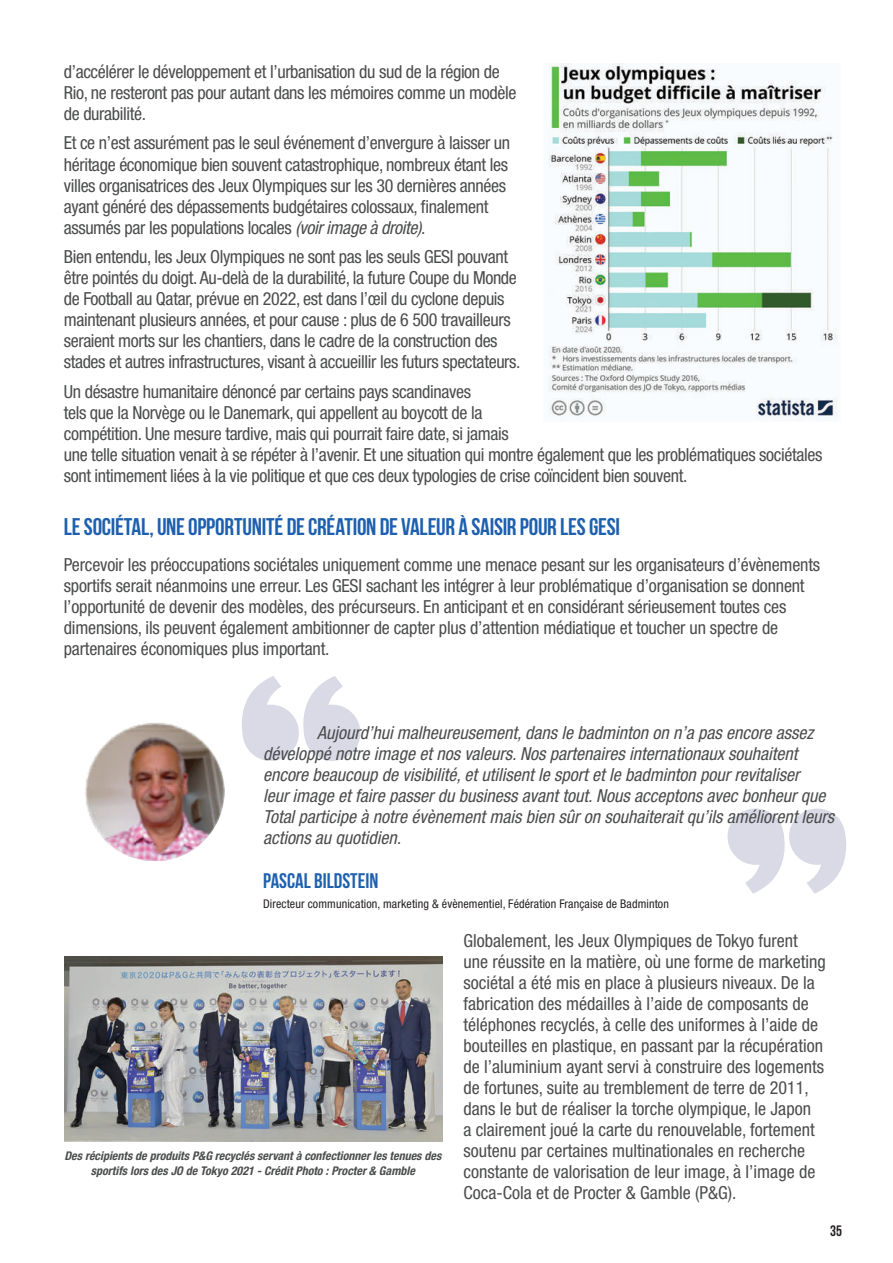
<style>
.page{position:relative;width:893px;height:1263px;background:#fff}
.page>*{position:absolute;margin:0;border:0;box-sizing:border-box;transform-origin:0 0}
.t1{font:700 24px "Bebas Neue";letter-spacing:-.01em;color:#1e60ae}
.t2{font:700 21px "Bebas Neue";color:#1e60ae}
.t3{font:condensed 18px/21px "Helvetica Neue";letter-spacing:-.02em;color:#4b4c4d}
.t4{font:condensed 18px/21px "Helvetica Neue";color:#4b4c4d}
.t5{font:italic condensed 18px/21px "Helvetica Neue";color:#4b4c4d}
.t6{font:700 15px "Bebas Neue";color:#252020}
.t7{font:italic 700 condensed 12px/15px "Helvetica Neue";color:#4b4c4d;text-align:center}
.t8{font:condensed 12px "Helvetica Neue";letter-spacing:.01em;color:#252020}
.s1{font-style:italic}
</style>
<div class="page">
<img style="left:548px;top:64px;width:290px;height:356px">
<svg style="left:242px;top:676px;width:118px;height:85px"></svg>
<svg style="left:728px;top:808px;width:118px;height:85px"></svg>
<img style="left:85px;top:722px;width:140px;height:139px">
<img style="left:64px;top:956px;width:378px;height:186px">
<p class="t3" style="left:64px;top:61px;width:454px">d’accélérer le développement et l’urbanisation du sud de la région de<br>Rio, ne resteront pas pour autant dans les mémoires comme un modèle de durabilité.</p>
<p class="t3" style="left:64px;top:132px;width:448px">Et ce n’est assurément pas le seul événement d’envergure à laisser un héritage économique bien souvent catastrophique, nombreux étant les villes organisatrices des Jeux Olympiques sur les 30 dernières années ayant généré des dépassements budgétaires colossaux, finalement assumés par les populations locales <span class="s1">(voir image à droite)</span>.</p>
<p class="t3" style="left:64px;top:246px;width:458px">Bien entendu, les Jeux Olympiques ne sont pas les seuls GESI pouvant être pointés du doigt. Au-delà de la durabilité, la future Coupe du Monde de Football au Qatar, prévue en 2022, est dans l’œil du cyclone depuis maintenant plusieurs années, et pour cause : plus de 6 500 travailleurs seraient morts sur les chantiers, dans le cadre de la construction des stades et autres infrastructures, visant à accueillir les futurs spectateurs.</p>
<p class="t3" style="left:64px;top:381px;width:760px">Un désastre humanitaire dénoncé par certains pays scandinaves<br>tels que la Norvège ou le Danemark, qui appellent au boycott de la<br>compétition. Une mesure tardive, mais qui pourrait faire date, si jamais<br>une telle situation venait à se répéter à l’avenir. Et une situation qui montre également que les problématiques sociétales sont intimement liées à la vie politique et que ces deux typologies de crise coïncident bien souvent.</p>
<h1 class="t1" style="left:64px;top:514px;width:558px">LE SOCIÉTAL, UNE OPPORTUNITÉ DE CRÉATION DE VALEUR À SAISIR POUR LES GESI</h1>
<p class="t3" style="left:64px;top:554px;width:758px">Percevoir les préoccupations sociétales uniquement comme une menace pesant sur les organisateurs d’évènements sportifs serait néanmoins une erreur. Les GESI sachant les intégrer à leur problématique d’organisation se donnent l’opportunité de devenir des modèles, des précurseurs. En anticipant et en considérant sérieusement toutes ces dimensions, ils peuvent également ambitionner de capter plus d’attention médiatique et toucher un spectre de partenaires économiques plus important.</p>
<p class="t5" style="left:263px;top:722px;width:573px;text-indent:54px">Aujourd’hui malheureusement, dans le badminton on n’a pas encore assez développé notre image et nos valeurs. Nos partenaires internationaux souhaitent encore beaucoup de visibilité, et utilisent le sport et le badminton pour revitaliser<br>leur image et faire passer du business avant tout. Nous acceptons avec bonheur que Total participe à notre évènement mais bien sûr on souhaiterait qu’ils améliorent leurs actions au quotidien.</p>
<p class="t2" style="left:263px;top:870px;width:117px">PASCAL BILDSTEIN</p>
<p class="t8" style="left:263px;top:896px;width:407px">Directeur communication, marketing &amp; évènementiel, Fédération Française de Badminton</p>
<p class="t7" style="left:64px;top:1148px;width:378px">Des récipients de produits P&amp;G recyclés servant à confectionner les tenues des sportifs lors des JO de Tokyo 2021 - Crédit Photo : Procter &amp; Gamble</p>
<p class="t4" style="left:463px;top:930px;width:364px">Globalement, les Jeux Olympiques de Tokyo furent une réussite en la matière, où une forme de marketing sociétal a été mis en place à plusieurs niveaux. De la fabrication des médailles à l’aide de composants de téléphones recyclés, à celle des uniformes à l’aide de bouteilles en plastique, en passant par la récupération de l’aluminium ayant servi à construire des logements de fortunes, suite au tremblement de terre de 2011, dans le but de réaliser la torche olympique, le Japon<br>a clairement joué la carte du renouvelable, fortement soutenu par certaines multinationales en recherche constante de valorisation de leur image, à l’image de Coca-Cola et de Procter &amp; Gamble (P&amp;G).</p>
<p class="t6" style="left:830px;top:1223px;width:13px">35</p>
</div>
